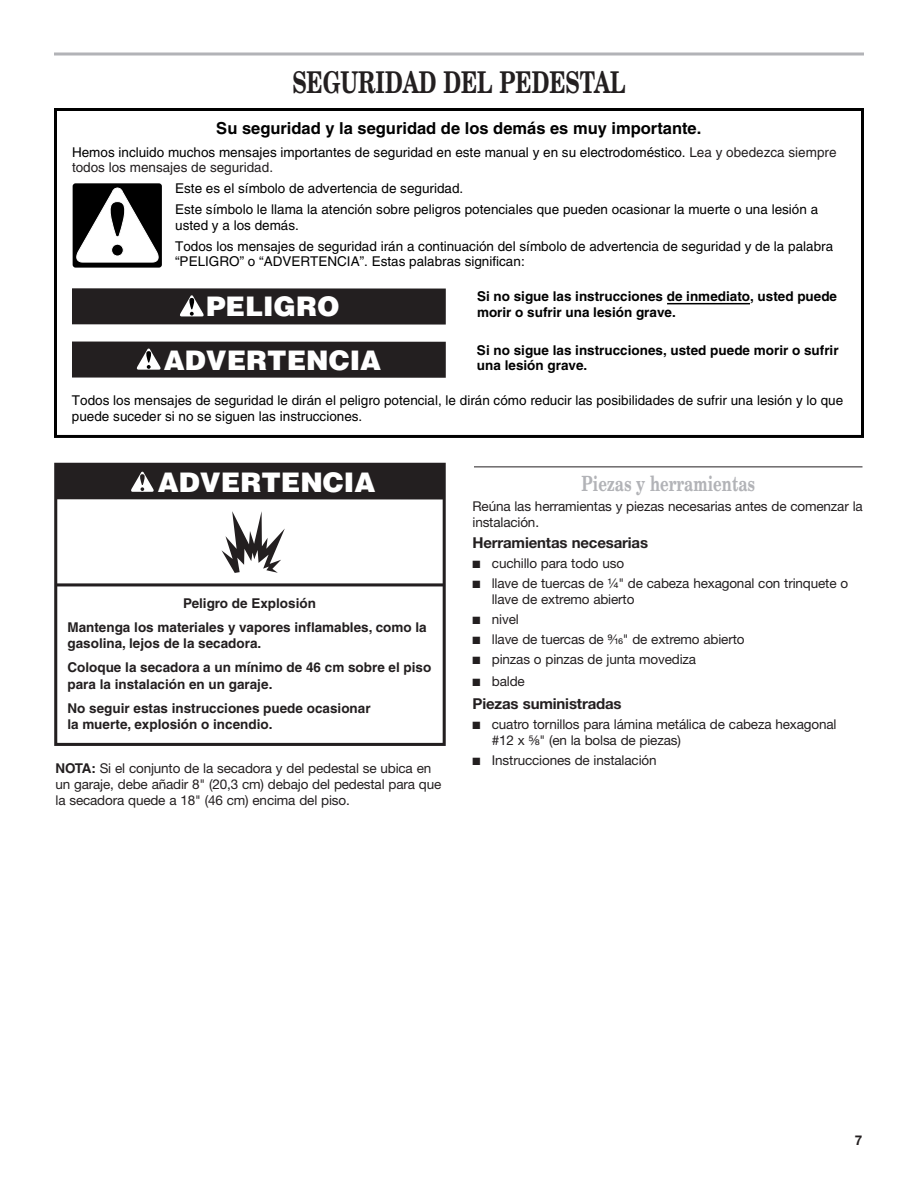
<style>
.page{position:relative;width:918px;height:1188px;background:#fff}
.page>*{position:absolute;margin:0;border:0;box-sizing:border-box;transform-origin:0 0}
.t1{font:700 30px "New Century Schlbk";color:#231f20;scale:.71 1}
.t2{font:900 27px "Helvetica";color:#fff}
.t3{font:700 21px "New Century Schlbk";color:#b2b3b7;scale:.71 1}
.t4{font:700 16.5px "Helvetica";color:#000}
.t5{font:700 15px "Helvetica Neue";letter-spacing:-.01em;color:#231f20}
.t6{font:13.5px/15.8px "Helvetica";color:#000}
.t7{font:13.5px/15.8px "Helvetica Neue";letter-spacing:-.01em;color:#231f20}
.t8{font:700 13.5px/24px "Helvetica";color:#231f20}
.t9{font:700 13.5px/15.8px "Helvetica";color:#000}
.t10{font:700 13.5px "Helvetica Neue";color:#231f20}
.s1{color:#231f20}
.s2{font-family:"Helvetica Fraction"}
.s3{font-family:"Helvetica";font-weight:700}
</style>
<div class="page">
<svg style="left:54px;top:52px;width:810px;height:4px;background:#c5c5c8"></svg>
<div style="left:54px;top:108px;width:810px;height:330px;border:3px solid #000"></div>
<hr style="left:667px;top:303px;width:83px;height:1px;background:#000">
<div style="left:72px;top:342px;width:374px;height:36px;background:#231f20"></div>
<div style="left:72px;top:288px;width:374px;height:37px;background:#231f20"></div>
<svg style="left:180px;top:295px;width:24px;height:21px"></svg>
<svg style="left:136px;top:348px;width:25px;height:22px"></svg>
<div style="left:73px;top:183px;width:89px;height:85px;background:linear-gradient(to right,#020202,#020202);border:3px solid #000;border-radius:2px"></div>
<svg style="left:74px;top:188px;width:87px;height:74px"></svg>
<hr style="left:56px;top:583px;width:388px;height:3px;background:#231f20">
<div style="left:54px;top:463px;width:392px;height:283px;border:3px solid #231f20"></div>
<div style="left:56px;top:463px;width:388px;height:36px;background:#231f20"></div>
<svg style="left:222px;top:511px;width:63px;height:62px"></svg>
<svg style="left:131px;top:472px;width:23px;height:20px"></svg>
<hr style="left:474px;top:466px;width:388px;height:1px;background:#231f20">
<h1 class="t1" style="left:292px;top:70px;width:471px">SEGURIDAD DEL PEDESTAL</h1>
<p class="t4" style="left:216px;top:122px;width:487px">Su seguridad y la seguridad de los demás es muy importante.</p>
<p class="t6" style="left:72px;top:145px;width:766px">Hemos incluido muchos mensajes importantes de seguridad en este manual y en su electrodoméstico. <span class="s1">Lea y obedezca siempre todos los mensajes de seguridad.</span></p>
<p class="t6" style="left:175px;top:179px;width:645px;line-height:21px">Este es el símbolo de advertencia de seguridad.<br>Este símbolo le llama la atención sobre peligros potenciales que pueden ocasionar la muerte o una lesión a</p>
<p class="t6" style="left:175px;top:216px;width:660px;line-height:21px">usted y a los demás.<br>Todos los mensajes de seguridad irán a continuación del símbolo de advertencia de seguridad y de la palabra</p>
<p class="t6" style="left:175px;top:255px;width:351px">“PELIGRO” o “ADVERTENCIA”. Estas palabras significan:</p>
<p class="t9" style="left:477px;top:290px;width:362px">Si no sigue las instrucciones de inmediato, usted puede morir o sufrir una lesión grave.</p>
<p class="t9" style="left:477px;top:343px;width:363px">Si no sigue las instrucciones, usted puede morir o sufrir una lesión grave.</p>
<p class="t6" style="left:72px;top:394px;width:773px">Todos los mensajes de seguridad le dirán el peligro potencial, le dirán cómo reducir las posibilidades de sufrir una lesión y lo que puede suceder si no se siguen las instrucciones.</p>
<h2 class="t2" style="left:206px;top:297px;width:135px">PELIGRO</h2>
<h2 class="t2" style="left:164px;top:350px;width:219px">ADVERTENCIA</h2>
<h2 class="t2" style="left:158px;top:472px;width:219px">ADVERTENCIA</h2>
<h3 class="t3" style="left:582px;top:476px;width:246px">Piezas y herramientas</h3>
<p class="t7" style="left:472px;top:500px;width:392px">Reúna las herramientas y piezas necesarias antes de comenzar la instalación.</p>
<p class="t5" style="left:472px;top:537px;width:177px">Herramientas necesarias</p>
<p class="t7" style="left:472px;top:557px;width:153px">■ cuchillo para todo uso</p>
<p class="t7" style="left:492px;top:577px;width:358px;text-indent:-19px">■ llave de tuercas de <span class="s2">¹⁄₄</span>" de cabeza hexagonal con trinquete o llave de extremo abierto</p>
<p class="t7" style="left:472px;top:612px;width:48px">■ nivel</p>
<p class="t7" style="left:472px;top:633px;width:274px">■ llave de tuercas de <span class="s2">⁹⁄₁₆</span>" de extremo abierto</p>
<p class="t7" style="left:472px;top:653px;width:225px">■ pinzas o pinzas de junta movediza</p>
<p class="t7" style="left:472px;top:675px;width:54px">■ balde</p>
<p class="t5" style="left:472px;top:698px;width:151px">Piezas suministradas</p>
<p class="t7" style="left:492px;top:718px;width:346px;text-indent:-19px">■ cuatro tornillos para lámina metálica de cabeza hexagonal #12 x <span class="s2">⁵⁄₈</span>" (en la bolsa de piezas)</p>
<p class="t7" style="left:472px;top:754px;width:186px">■ Instrucciones de instalación</p>
<p class="t8" style="left:68px;top:592px;width:361px;text-align:center">Peligro de Explosión<br>Mantenga los materiales y vapores inflamables, como la</p>
<p class="t8" style="left:68px;top:633px;width:365px">gasolina, lejos de la secadora.<br>Coloque la secadora a un mínimo de 46 cm sobre el piso</p>
<p class="t8" style="left:68px;top:673px;width:305px">para la instalación en un garaje.<br>No seguir estas instrucciones puede ocasionar</p>
<p class="t8" style="left:68px;top:714px;width:206px">la muerte, explosión o incendio.</p>
<p class="t7" style="left:55px;top:762px;width:387px"><span class="s3">NOTA:</span> Si el conjunto de la secadora y del pedestal se ubica en un garaje, debe añadir 8" (20,3 cm) debajo del pedestal para que la secadora quede a 18" (46 cm) encima del piso.</p>
<p class="t10" style="left:855px;top:1135px;width:9px">7</p>
</div>
